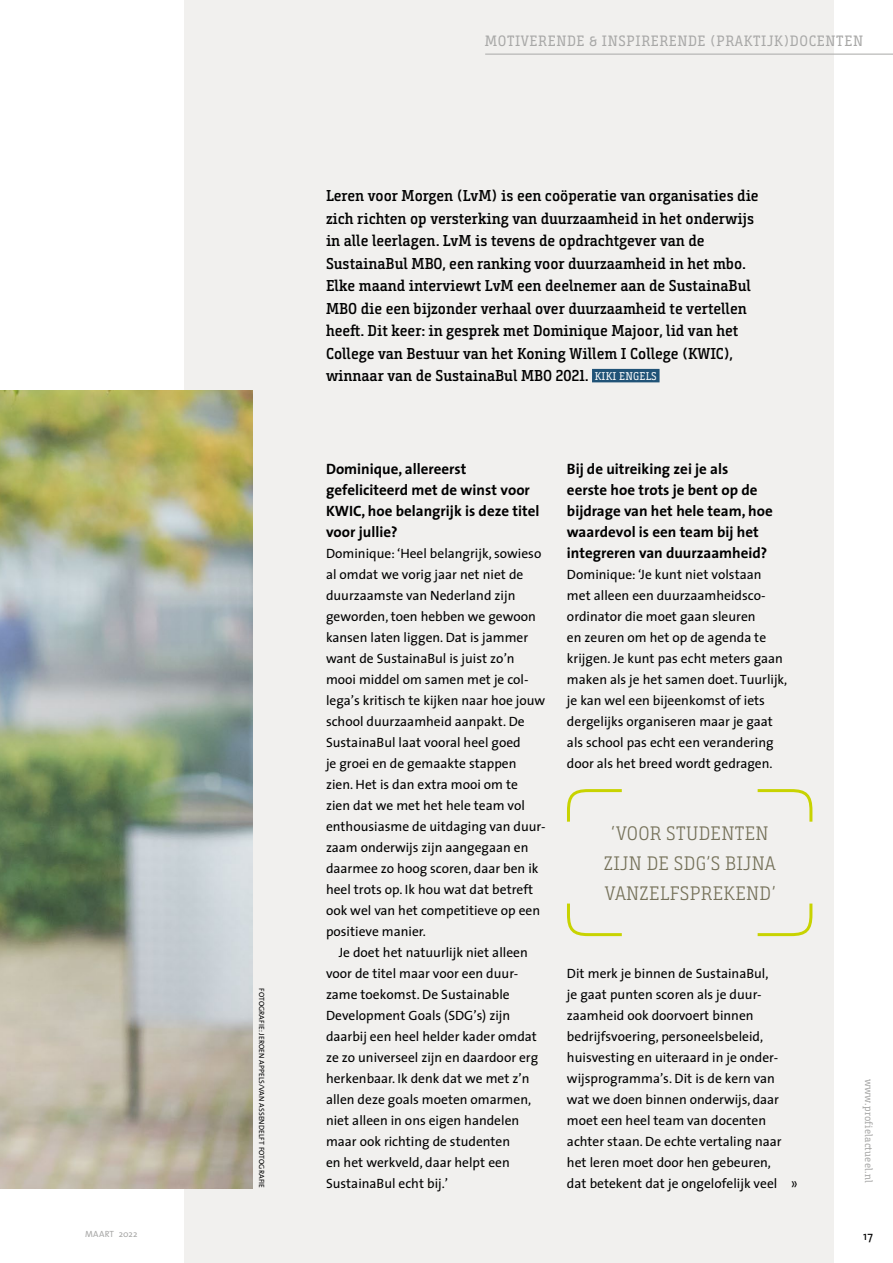
<style>
.page{position:relative;width:893px;height:1263px;background:#fff}
.page>*{position:absolute;margin:0;border:0;box-sizing:border-box;transform-origin:0 0}
.streamer{font:300 19.5px/30px "Bunday Slab";letter-spacing:.02em;color:#757159;text-align:center}
.Intro{font:600 15.75px/22.5px "Bunday Slab";color:#000}
.subkopjes{font:700 15px/21px "The Sans";color:#000}
.t1{font:15px "Bunday Slab";letter-spacing:.045em;color:#a8a8a7}
.t2{font:15px "Bunday Slab";color:#000}
.body_geen_inspringin{font:13.5px/21px "The Sans";color:#000}
.bodytekst{font:13.5px/21px "The Sans";color:#000}
.t3{font:12px "The Sans";color:#000}
.t4{font:10.5px "Bunday Slab";letter-spacing:.02em;color:#a8a8a7}
.t5{font:9px "The Sans";letter-spacing:.02em;color:#a8a8a7}
.fotocredit{font:7.5px "The Sans";letter-spacing:.015em;color:#000}
.s1{font-weight:400;font-size:11.25px;color:#fff}
</style>
<div class="page">
<div style="left:184px;top:0;width:649px;height:1263px;background:#f1f0ee"></div>
<img style="left:0;top:390px;width:253px;height:798px">
<hr style="left:485px;top:54px;width:408px;height:1px;background:#a8a8a7">
<div style="left:592px;top:369px;width:67px;height:13px;background:#215377"></div>
<svg style="left:757px;top:789px;width:56px;height:33px"></svg>
<svg style="left:567px;top:903px;width:55px;height:34px"></svg>
<svg style="left:567px;top:789px;width:55px;height:33px"></svg>
<svg style="left:757px;top:903px;width:56px;height:34px"></svg>
<p class="t1" style="left:485px;top:32px;width:380px">MOTIVERENDE &amp; INSPIRERENDE (PRAKTIJK)DOCENTEN</p>
<p class="fotocredit" style="left:268px;top:988px;width:201px;rotate:90deg">FOTOGRAFIE: JEROEN APPELS/VAN ASSENDELFT FOTOGRAFIE</p>
<p class="Intro" style="left:326px;top:184px;width:434px">Leren voor Morgen (LvM) is een coöperatie van organisaties die zich richten op versterking van duurzaamheid in het onderwijs in alle leerlagen. LvM is tevens de opdrachtgever van de SustainaBul MBO, een ranking voor duurzaamheid in het mbo.<br>Elke maand interviewt LvM een deelnemer aan de SustainaBul MBO die een bijzonder verhaal over duurzaamheid te vertellen heeft. Dit keer: in gesprek met Dominique Majoor, lid van het College van Bestuur van het Koning Willem I College (KWIC), winnaar van de SustainaBul MBO 2021. <span class="s1">KIKI ENGELS</span></p>
<p class="subkopjes" style="left:326px;top:458px;width:215px">Dominique, allereerst gefeliciteerd met de winst voor<br>KWIC, hoe belangrijk is deze titel voor jullie?</p>
<p class="body_geen_inspringin" style="left:326px;top:543px;width:221px">Dominique: ‘Heel belangrijk, sowieso al omdat we vorig jaar net niet de duurzaamste van Nederland zijn geworden, toen hebben we gewoon kansen laten liggen. Dat is jammer want de SustainaBul is juist zo’n mooi middel om samen met je col&shy;lega’s kritisch te kijken naar hoe jouw school duurzaamheid aanpakt. De<br>SustainaBul laat vooral heel goed<br>je groei en de gemaakte stappen zien. Het is dan extra mooi om te zien dat we met het hele team vol enthousiasme de uitdaging van duur&shy;zaam onderwijs zijn aangegaan en daarmee zo hoog scoren, daar ben ik heel trots op. Ik hou wat dat betreft ook wel van het competitieve op een positieve manier.</p>
<p class="bodytekst" style="left:326px;top:942px;width:214px;text-indent:13px">Je doet het natuurlijk niet alleen voor de titel maar voor een duur&shy;zame toekomst. De Sustainable<br>Development Goals (SDG’s) zijn daarbij een heel helder kader omdat ze zo universeel zijn en daardoor erg herkenbaar. Ik denk dat we met z’n allen deze goals moeten omarmen, niet alleen in ons eigen handelen maar ook richting de studenten<br>en het werkveld, daar helpt een<br>SustainaBul echt bij.’</p>
<p class="subkopjes" style="left:567px;top:458px;width:207px">Bij de uitreiking zei je als<br>eerste hoe trots je bent op de bijdrage van het hele team, hoe waardevol is een team bij het integreren van duurzaamheid?</p>
<p class="body_geen_inspringin" style="left:567px;top:564px;width:222px">Dominique: ‘Je kunt niet volstaan met alleen een duurzaamheidsco&shy;ördinator die moet gaan sleuren<br>en zeuren om het op de agenda te krijgen. Je kunt pas echt meters gaan maken als je het samen doet. Tuurlijk, je kan wel een bijeenkomst of iets dergelijks organiseren maar je gaat als school pas echt een verandering door als het breed wordt gedragen.</p>
<p class="streamer" style="left:604px;top:818px;width:173px">‘VOOR STUDENTEN<br>ZIJN DE SDG’S BIJNA<br>VANZELFSPREKEND’</p>
<p class="body_geen_inspringin" style="left:567px;top:963px;width:216px">Dit merk je binnen de SustainaBul, je gaat punten scoren als je duur&shy;zaamheid ook doorvoert binnen bedrijfsvoering, personeelsbeleid, huisvesting en uiteraard in je onder&shy;wijsprogramma’s. Dit is de kern van wat we doen binnen onderwijs, daar moet een heel team van docenten achter staan. De echte vertaling naar het leren moet door hen gebeuren, dat betekent dat je ongelofelijk veel</p>
<p class="t2" style="left:791px;top:1174px;width:9px">»</p>
<p class="t4" style="left:875px;top:1079px;width:105px;rotate:90deg">www.profielactueel.nl</p>
<p class="t5" style="left:85px;top:1227px;width:54px">MAART 2022</p>
<p class="t3" style="left:863px;top:1225px;width:11px">17</p>
</div>
